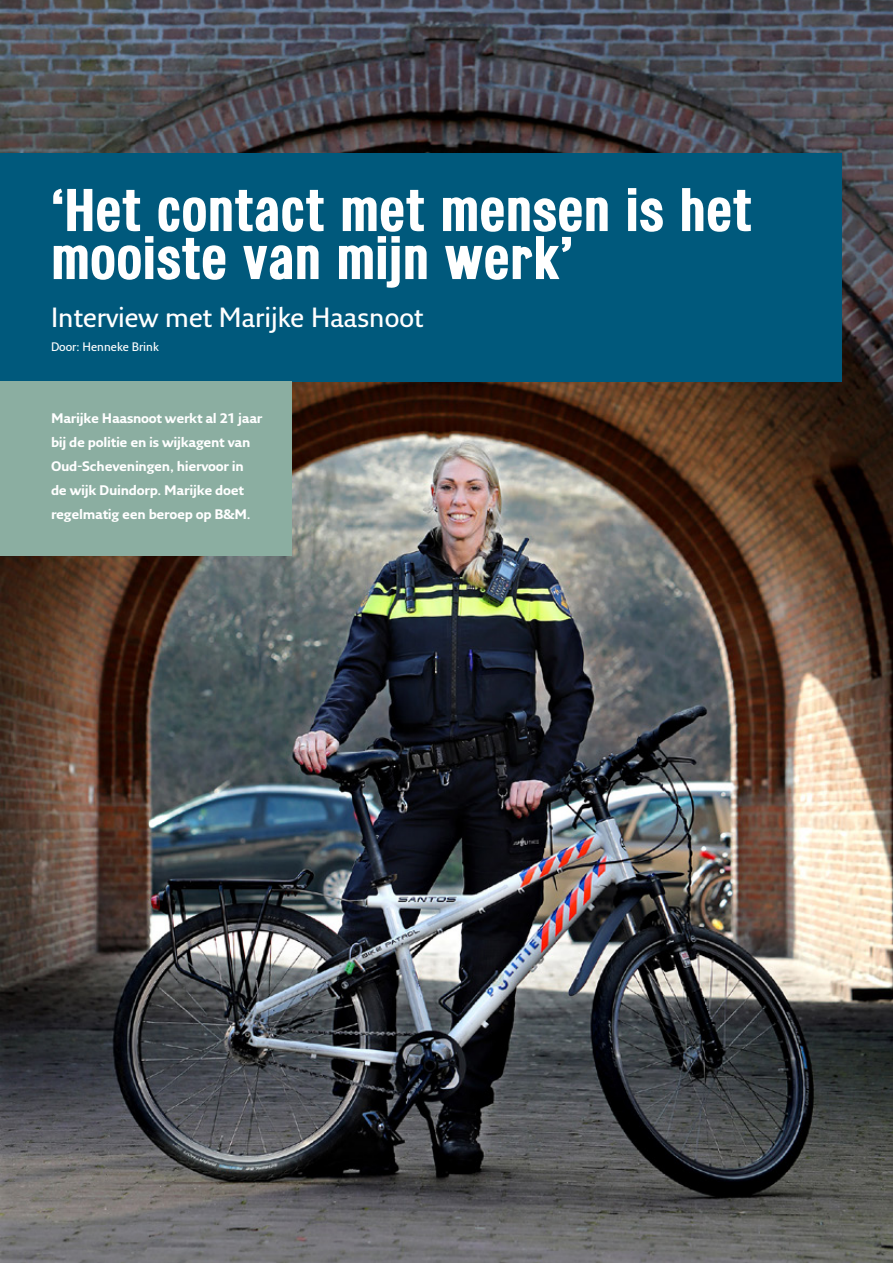
<style>
.page{position:relative;width:893px;height:1263px;background:#fff}
.page>*{position:absolute;margin:0;border:0;box-sizing:border-box;transform-origin:0 0}
.t1{font:700 60px/48px "Meriden";color:#fff}
.t2{font:600 27px "Fresco Sans Std";color:#fff}
.t3{font:700 13.5px/24px "Fresco Sans Std";letter-spacing:-.02em;color:#fff}
.t4{font:600 12px "Fresco Sans Std";color:#fff}
</style>
<div class="page">
<img style="left:0;top:0;width:893px;height:1263px">
<div style="left:0;top:153px;width:842px;height:228px;background:#00597c"></div>
<div style="left:0;top:381px;width:292px;height:174px;background:#8baea1"></div>
<p class="t1" style="left:51px;top:186px;width:702px">‘Het contact met mensen is het mooiste van mijn werk’</p>
<p class="t2" style="left:51px;top:301px;width:374px">Interview met Marijke Haasnoot</p>
<p class="t4" style="left:51px;top:339px;width:109px">Door: Henneke Brink</p>
<p class="t3" style="left:51px;top:406px;width:213px">Marijke Haasnoot werkt al 21 jaar bij de politie en is wijkagent van<br>Oud-Scheveningen, hiervoor in de wijk Duindorp. Marijke doet regelmatig een beroep op B&amp;M.</p>
</div>
